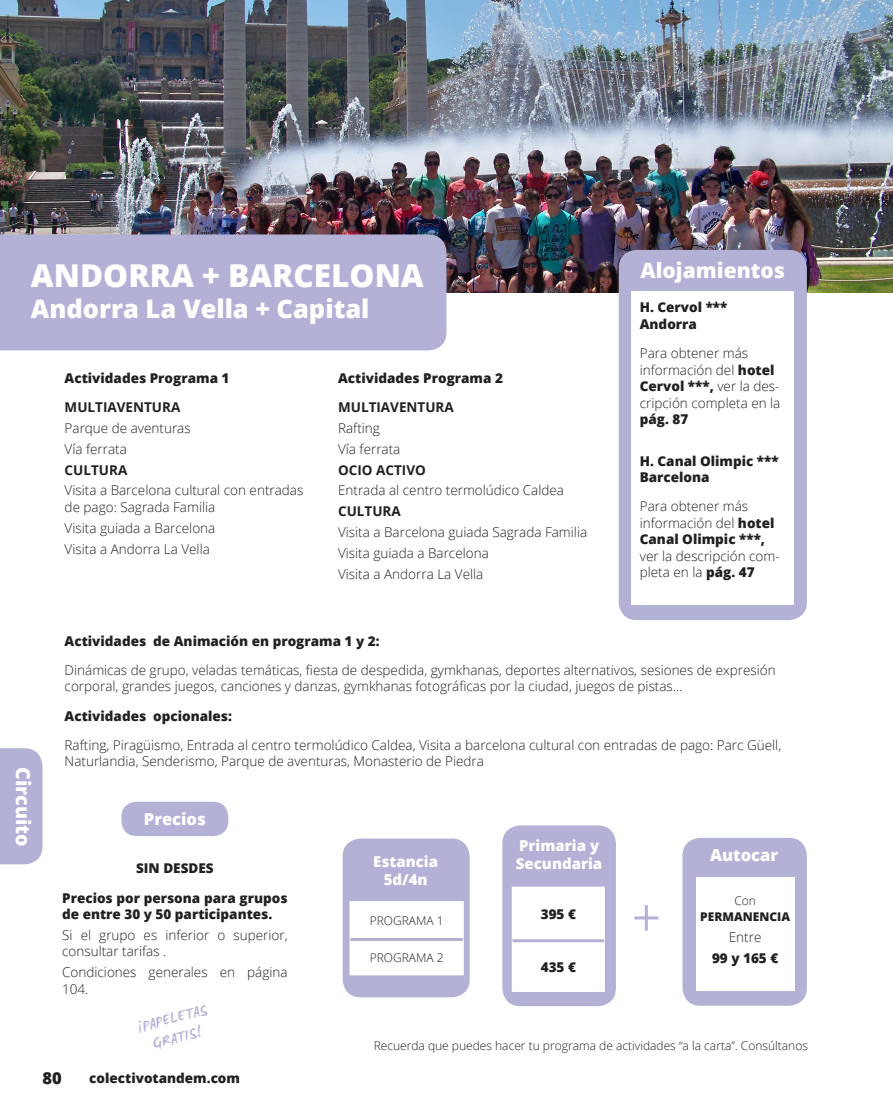
<style>
.page{position:relative;width:893px;height:1106px;background:#fff}
.page>*{position:absolute;margin:0;border:0;box-sizing:border-box;transform-origin:0 0}
.t1{font:800 31.5px "Open Sans";color:#fff}
.t2{font:800 25.5px "Open Sans";color:#fff}
.t3{font:800 21px "Open Sans";color:#fff}
.t4{font:800 19.5px "Open Sans";color:#fff}
.t5{font:16.5px "WC Mano Negra Bta";color:#b4b1d7}
.t6{font:800 16.5px "Open Sans";color:#fff}
.t7{font:800 16.5px "Open Sans";color:#231f20}
.t8{font:800 15px/18px "Open Sans";color:#fff}
.t9{font:300 13.5px/16.5px "Open Sans";color:#231f20}
.t10{font:800 13.5px/16.5px "Open Sans";color:#231f20}
.t11{font:700 13.5px "Open Sans";color:#231f20}
.t12{font:300 12px "Open Sans";color:#231f20}
.t13{font:800 12px "Open Sans";color:#231f20}
.s1{font-weight:800}
</style>
<div class="page">
<img style="left:0;top:0;width:893px;height:292px">
<div style="left:0;top:234px;width:446px;height:116px;background:#b4b1d7"></div>
<div style="left:31px;top:263px;width:394px;height:58px;background:#b4b1d7"></div>
<div style="left:0;top:748px;width:43px;height:116px;background:#b4b1d7"></div>
<div style="left:619px;top:250px;width:188px;height:370px;background:#b4b1d7;border-radius:18px"></div>
<div style="left:631px;top:291px;width:163px;height:313px;background:#fff"></div>
<div style="left:121px;top:801px;width:107px;height:35px;background:#b4b1d7;border-radius:15px"></div>
<hr style="left:645px;top:905px;width:3px;height:25px;background:#b4b1d7">
<hr style="left:634px;top:916px;width:24px;height:3px;background:#b4b1d7">
<div style="left:502px;top:825px;width:114px;height:181px;background:#b4b1d7;border-radius:18px"></div>
<div style="left:512px;top:886px;width:93px;height:106px;background:#fff"></div>
<hr style="left:512px;top:939px;width:92px;height:3px;background:#b4b1d7">
<div style="left:343px;top:838px;width:127px;height:159px;background:#b4b1d7;border-radius:18px"></div>
<div style="left:350px;top:901px;width:114px;height:74px;background:#fff"></div>
<hr style="left:350px;top:938px;width:113px;height:3px;background:#b4b1d7">
<div style="left:682px;top:837px;width:125px;height:168px;background:#b4b1d7;border-radius:18px"></div>
<div style="left:697px;top:877px;width:98px;height:113px;background:#fff"></div>
<p class="t1" style="left:31px;top:252px;width:394px">ANDORRA + BARCELONA</p>
<p class="t2" style="left:31px;top:289px;width:340px">Andorra La Vella + Capital</p>
<p class="t10" style="left:65px;top:369px;width:166px">Actividades Programa 1</p>
<p class="t11" style="left:65px;top:398px;width:117px">MULTIAVENTURA</p>
<p class="t9" style="left:65px;top:420px;width:128px">Parque de aventuras</p>
<p class="t9" style="left:65px;top:440px;width:64px">Vía ferrata</p>
<p class="t11" style="left:65px;top:460px;width:64px">CULTURA</p>
<p class="t9" style="left:65px;top:482px;width:240px">Visita a Barcelona cultural con entradas de pago: Sagrada Familia</p>
<p class="t9" style="left:65px;top:519px;width:152px">Visita guiada a Barcelona</p>
<p class="t9" style="left:65px;top:540px;width:147px">Visita a Andorra La Vella</p>
<p class="t10" style="left:338px;top:369px;width:166px">Actividades Programa 2</p>
<p class="t11" style="left:338px;top:398px;width:117px">MULTIAVENTURA</p>
<p class="t9" style="left:338px;top:420px;width:43px">Rafting</p>
<p class="t9" style="left:338px;top:440px;width:64px">Vía ferrata</p>
<p class="t11" style="left:338px;top:460px;width:89px">OCIO ACTIVO</p>
<p class="t9" style="left:338px;top:482px;width:227px">Entrada al centro termolúdico Caldea</p>
<p class="t11" style="left:338px;top:502px;width:64px">CULTURA</p>
<p class="t9" style="left:338px;top:523px;width:251px">Visita a Barcelona guiada Sagrada Familia</p>
<p class="t9" style="left:338px;top:544px;width:152px">Visita guiada a Barcelona</p>
<p class="t9" style="left:338px;top:565px;width:147px">Visita a Andorra La Vella</p>
<p class="t3" style="left:641px;top:255px;width:146px">Alojamientos</p>
<p class="t10" style="left:640px;top:298px;width:89px">H. Cervol ***<br>Andorra</p>
<p class="t9" style="left:640px;top:344px;width:142px">Para obtener más información del <span class="s1">hotel<br>Cervol ***,</span> ver la des&shy;cripción completa en la <span class="s1">pág. 87</span></p>
<p class="t10" style="left:640px;top:452px;width:140px">H. Canal Olimpic ***<br>Barcelona</p>
<p class="t9" style="left:640px;top:498px;width:141px">Para obtener más información del <span class="s1">hotel<br>Canal Olimpic ***, </span>ver la descripción com&shy;pleta en la <span class="s1">pág. 47</span></p>
<p class="t4" style="left:38px;top:767px;width:81px;rotate:90deg">Circuito</p>
<p class="t10" style="left:65px;top:631px;width:316px">Actividades de Animación en programa 1 y 2:</p>
<p class="t9" style="left:65px;top:661px;width:713px">Dinámicas de grupo, veladas temáticas, fiesta de despedida, gymkhanas, deportes alternativos, sesiones de expresión corporal, grandes juegos, canciones y danzas, gymkhanas fotográficas por la ciudad, juegos de pistas…</p>
<p class="t10" style="left:65px;top:706px;width:169px">Actividades opcionales:</p>
<p class="t9" style="left:65px;top:736px;width:718px">Rafting, Piragüismo, Entrada al centro termolúdico Caldea, Visita a barcelona cultural con entradas de pago: Parc Güell,<br>Naturlandia, Senderismo, Parque de aventuras, Monasterio de Piedra</p>
<p class="t6" style="left:144px;top:806px;width:63px">Precios</p>
<p class="t10" style="left:136px;top:859px;width:79px">SIN DESDES</p>
<p class="t10" style="left:62px;top:888px;width:227px">Precios por persona para grupos de entre 30 y 50 participantes.</p>
<p class="t9" style="left:62px;top:926px;width:227px">Si el grupo es inferior o superior, consultar tarifas .</p>
<p class="t9" style="left:62px;top:963px;width:227px">Condiciones generales en página<br>104.</p>
<p class="t5" style="left:135px;top:1018px;width:74px;rotate:-15deg">¡PAPELETAS</p>
<p class="t5" style="left:151px;top:1034px;width:52px;rotate:-15deg">GRATIS!</p>
<p class="t7" style="left:43px;top:1065px;width:21px">80</p>
<p class="t10" style="left:89px;top:1069px;width:152px">colectivotandem.com</p>
<p class="t8" style="left:373px;top:852px;width:66px;text-align:center">Estancia<br>5d/4n</p>
<p class="t12" style="left:370px;top:912px;width:75px">PROGRAMA 1</p>
<p class="t12" style="left:370px;top:949px;width:75px">PROGRAMA 2</p>
<p class="t8" style="left:516px;top:835px;width:88px">Primaria y<br>Secundaria</p>
<p class="t10" style="left:541px;top:905px;width:37px">395 €</p>
<p class="t10" style="left:541px;top:957px;width:37px">435 €</p>
<p class="t6" style="left:710px;top:842px;width:70px">Autocar</p>
<p class="t12" style="left:734px;top:892px;width:23px">Con</p>
<p class="t13" style="left:700px;top:907px;width:91px">PERMANENCIA</p>
<p class="t9" style="left:729px;top:928px;width:34px">Entre</p>
<p class="t10" style="left:712px;top:948px;width:68px">99 y 165 €</p>
<p class="t12" style="left:374px;top:1037px;width:436px">Recuerda que puedes hacer tu programa de actividades “a la carta”. Consúltanos</p>
</div>
